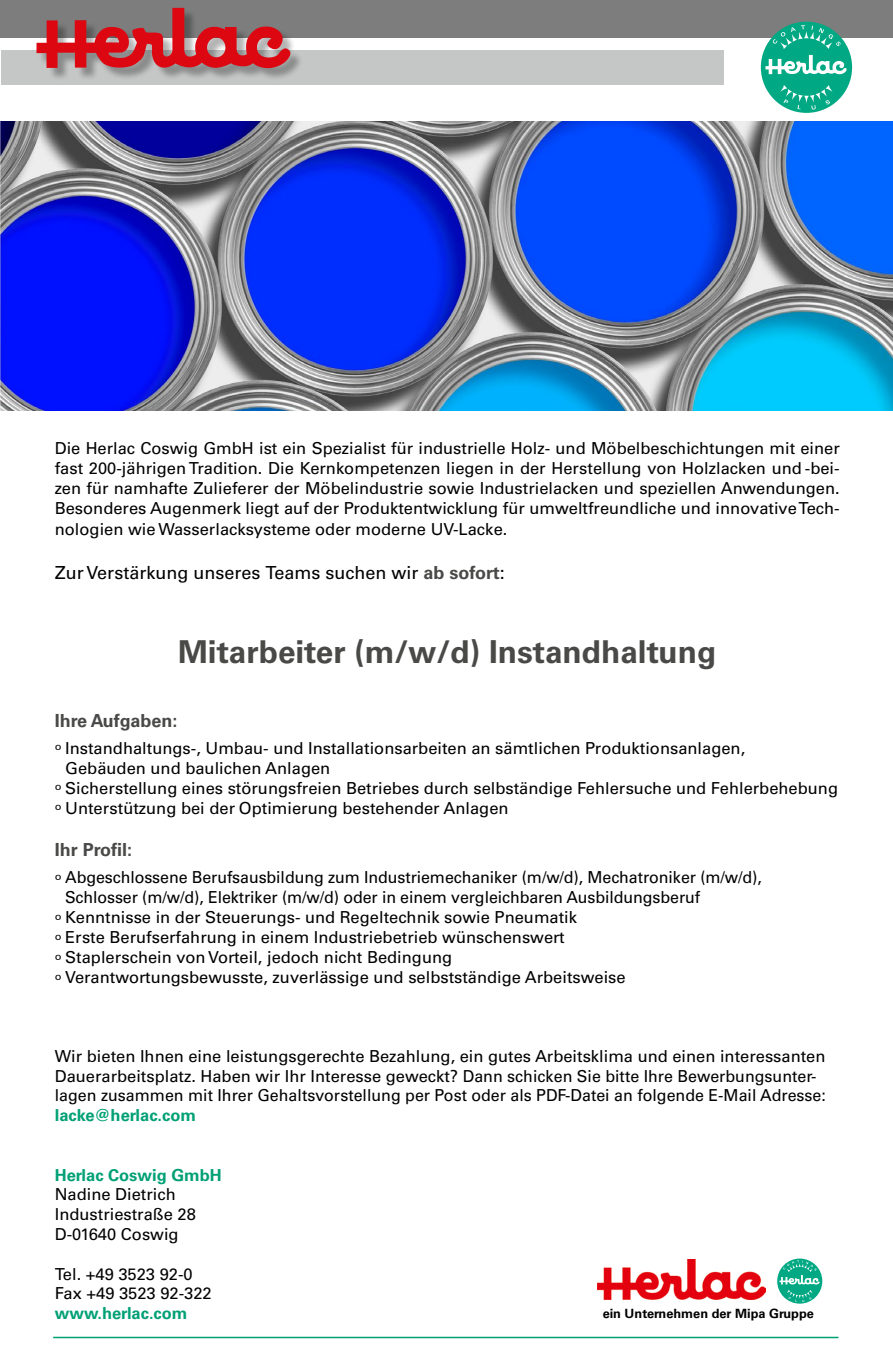
<style>
.page{position:relative;width:893px;height:1361px;background:#fff}
.page>*{position:absolute;margin:0;border:0;box-sizing:border-box;transform-origin:0 0}
.t1{font:700 31.5px "Univers LT Pro 65";color:#494948}
.t2{font:18px "Univers LT Pro 55 Roman";color:#000}
.t3{font:700 18px "Univers LT Pro 65";color:#494948}
.t4{font:16.5px/19.8px "Univers LT Pro 55 Roman";color:#000}
.t5{font:700 16.5px "Univers LT Pro 65";color:#00a075}
.t6{font:700 12.75px "Univers LT Pro 65";color:#000}
.s1{font-family:"Univers LT Pro 65";font-weight:700;color:#494948}
</style>
<div class="page">
<img style="left:1px;top:121px;width:892px;height:289px">
<hr style="left:53px;top:1336px;width:785px;height:2px;background:#00a075">
<img style="left:598px;top:1259px;width:167px;height:40px">
<svg style="left:777px;top:1258px;width:45px;height:45px"></svg>
<svg style="left:779px;top:1260px;width:41px;height:42px"></svg>
<div style="left:1px;top:51px;width:723px;height:34px;background:#c5c6c6"></div>
<div style="left:1px;top:0;width:892px;height:38px;background:#7d7d7d"></div>
<div style="left:38px;top:10px;width:265px;height:71px;background:#000;opacity:.3"></div>
<svg style="left:36px;top:8px;width:254px;height:60px"></svg>
<div style="left:761px;top:22px;width:91px;height:91px;background:#00a983;border-radius:50%"></div>
<svg style="left:773px;top:25px;width:68px;height:24px"></svg>
<svg style="left:780px;top:85px;width:52px;height:25px"></svg>
<svg style="left:765px;top:55px;width:82px;height:20px"></svg>
<p class="t4" style="left:55px;top:438px;width:786px;text-align:justify">Die Herlac Coswig GmbH ist ein Spezialist für industrielle Holz- und Möbelbeschichtungen mit einer fast 200-jährigen Tradition. Die Kernkompetenzen liegen in der Herstellung von Holzlacken und -bei&shy;zen für namhafte Zulieferer der Möbelindustrie sowie Industrielacken und speziellen Anwendungen.<br>Besonderes Augenmerk liegt auf der Produktentwicklung für umweltfreundliche und innovative Tech-</p>
<p class="t4" style="left:55px;top:519px;width:454px">nologien wie Wasserlacksysteme oder moderne UV-Lacke.</p>
<p class="t2" style="left:55px;top:561px;width:452px">Zur Verstärkung unseres Teams suchen wir <span class="s1">ab sofort</span>:</p>
<h1 class="t1" style="left:178px;top:632px;width:539px">Mitarbeiter (m/w/d) Instandhaltung</h1>
<p class="t3" style="left:55px;top:710px;width:124px">Ihre Aufgaben:</p>
<p class="t4" style="left:55px;top:738px;width:692px">º Instandhaltungs-, Umbau- und Installationsarbeiten an sämtlichen Produktionsanlagen,</p>
<p class="t4" style="left:65px;top:758px;width:267px">Gebäuden und baulichen Anlagen</p>
<p class="t4" style="left:55px;top:778px;width:785px">º Sicherstellung eines störungsfreien Betriebes durch selbständige Fehlersuche und Fehlerbehebung</p>
<p class="t4" style="left:55px;top:798px;width:455px">º Unterstützung bei der Optimierung bestehender Anlagen</p>
<p class="t3" style="left:55px;top:838px;width:79px">Ihr Profil:</p>
<p class="t4" style="left:55px;top:867px;width:709px">º Abgeschlossene Berufsausbildung zum Industriemechaniker (m/w/d), Mechatroniker (m/w/d),</p>
<p class="t4" style="left:65px;top:887px;width:636px">Schlosser (m/w/d), Elektriker (m/w/d) oder in einem vergleichbaren Ausbildungsberuf</p>
<p class="t4" style="left:55px;top:907px;width:524px">º Kenntnisse in der Steuerungs- und Regeltechnik sowie Pneumatik</p>
<p class="t4" style="left:55px;top:927px;width:511px">º Erste Berufserfahrung in einem Industriebetrieb wünschenswert</p>
<p class="t4" style="left:55px;top:947px;width:399px">º Staplerschein von Vorteil, jedoch nicht Bedingung</p>
<p class="t4" style="left:55px;top:967px;width:572px">º Verantwortungsbewusste, zuverlässige und selbstständige Arbeitsweise</p>
<p class="t4" style="left:55px;top:1046px;width:773px">Wir bieten Ihnen eine leistungsgerechte Bezahlung, ein gutes Arbeitsklima und einen interessanten<br>Dauerarbeitsplatz. Haben wir Ihr Interesse geweckt? Dann schicken Sie bitte Ihre Bewerbungsunter&shy;lagen zusammen mit Ihrer Gehaltsvorstellung per Post oder als PDF-Datei an folgende E-Mail Adresse:</p>
<p class="t5" style="left:55px;top:1105px;width:143px">lacke@herlac.com</p>
<p class="t5" style="left:55px;top:1165px;width:169px">Herlac Coswig GmbH</p>
<p class="t4" style="left:55px;top:1184px;width:143px">Nadine Dietrich<br>Industriestraße 28<br>D-01640 Coswig</p>
<p class="t4" style="left:55px;top:1264px;width:158px">Tel. +49 3523 92-0<br>Fax +49 3523 92-322</p>
<p class="t5" style="left:55px;top:1303px;width:134px">www.herlac.com</p>
<p class="t6" style="left:603px;top:1306px;width:213px">ein Unternehmen der Mipa Gruppe</p>
</div>
